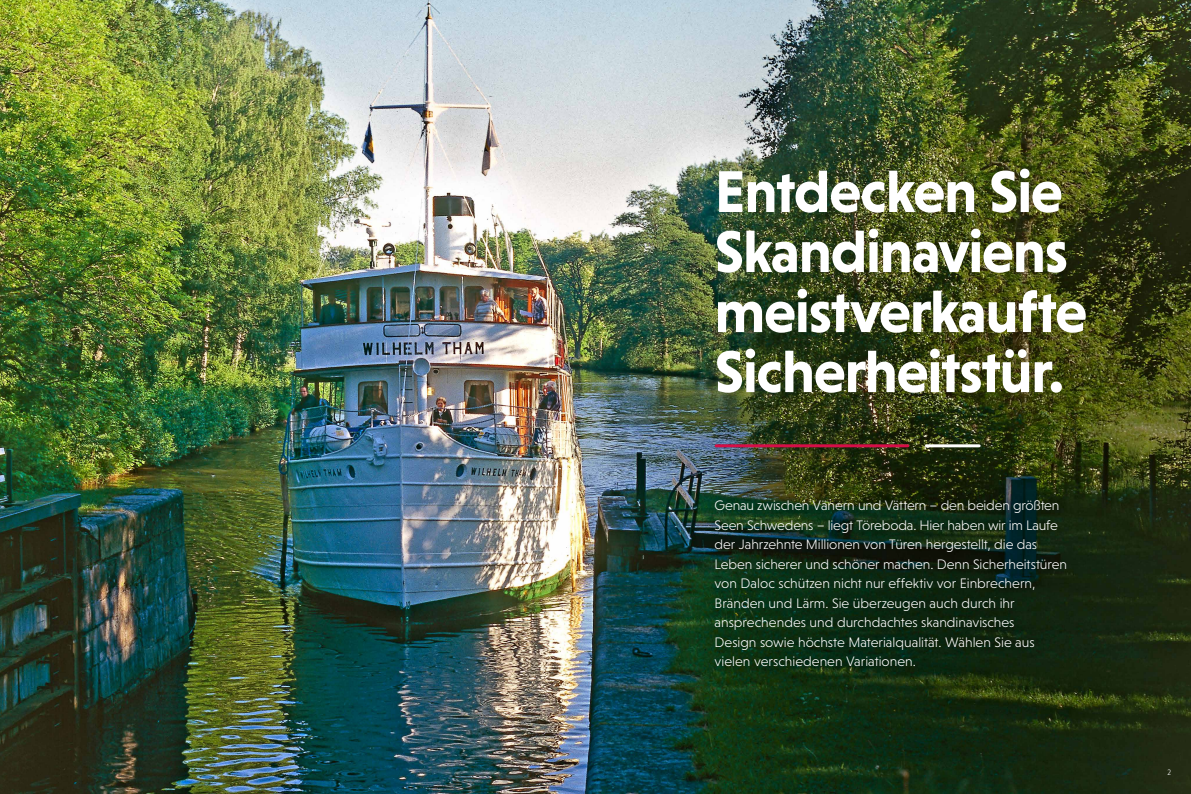
<style>
.page{position:relative;width:1191px;height:794px;background:#fff}
.page>*{position:absolute;margin:0;border:0;box-sizing:border-box;transform-origin:0 0}
.t1{font:700 60px/60px "Niveau Grotesk";letter-spacing:-.02em;color:#fff}
.t2{font:300 14px/19.5px "Niveau Grotesk";letter-spacing:-.005em;color:#fff}
.t3{font:300 8px "Niveau Grotesk";color:#fff}
</style>
<div class="page">
<img style="left:0;top:0;width:1191px;height:794px">
<hr style="left:716px;top:444px;width:191px;height:3px;background:#d60e47">
<hr style="left:926px;top:444px;width:53px;height:3px;background:#fff">
<svg style="left:703px;top:489px;width:375px;height:189px;background:#0f2913"></svg>
<h1 class="t1" style="left:714px;top:161px;width:374px">Entdecken Sie<br>Skandinaviens meistverkaufte<br>Sicherheitstür.</h1>
<p class="t2" style="left:714px;top:495px;width:354px">Genau zwischen Vänern und Vättern – den beiden größten Seen Schwedens – liegt Töreboda. Hier haben wir im Laufe der Jahrzehnte Millionen von Türen hergestellt, die das Leben sicherer und schöner machen. Denn Sicherheitstüren von Daloc schützen nicht nur effektiv vor Einbrechern, Bränden und Lärm. Sie überzeugen auch durch ihr ansprechendes und durchdachtes skandinavisches<br>Design sowie höchste Materialqualität. Wählen Sie aus vielen verschiedenen Variationen.</p>
<p class="t3" style="left:1167px;top:768px;width:5px">2</p>
</div>
